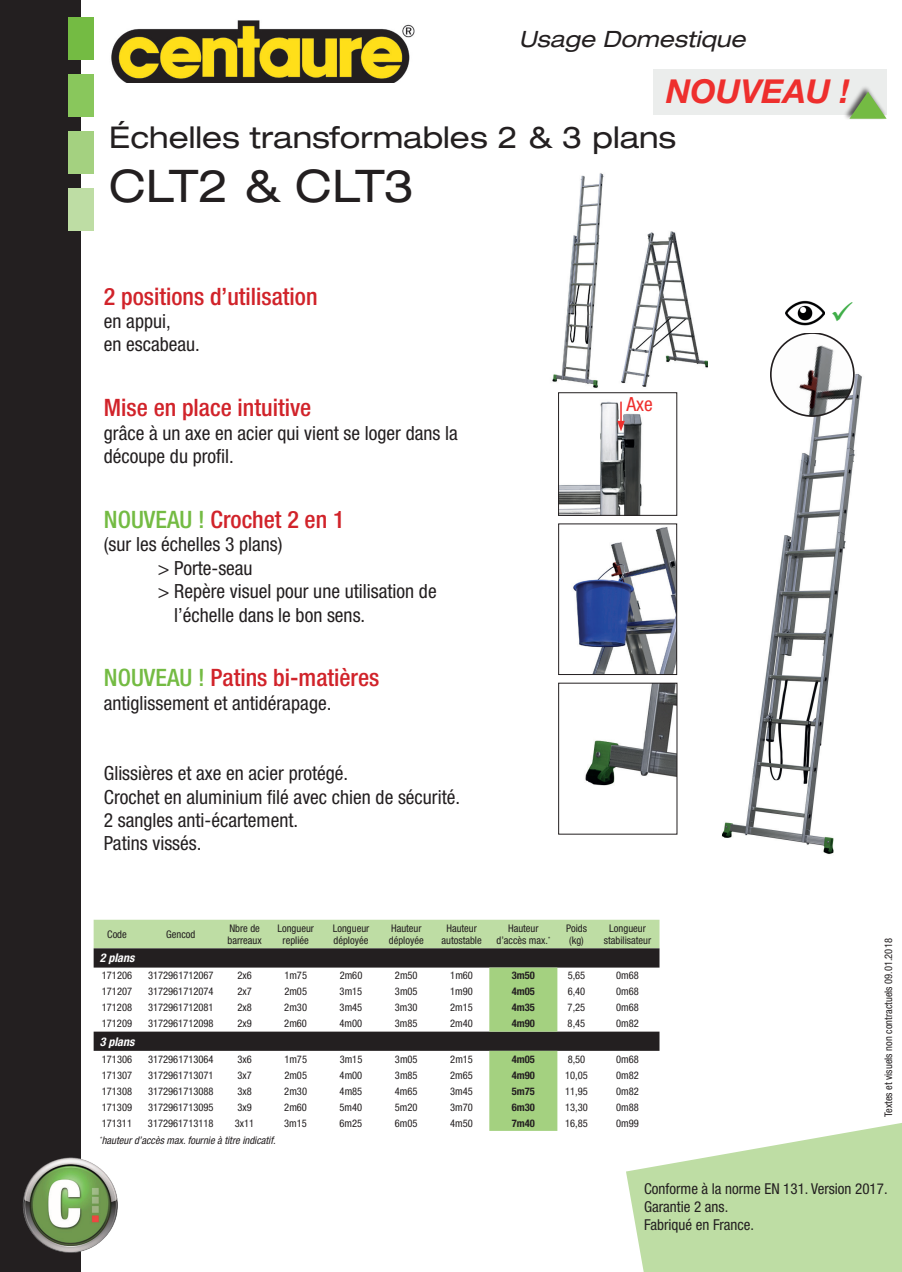
<style>
.page{position:relative;width:902px;height:1272px;background:#fff}
.page>*{position:absolute;margin:0;border:0;box-sizing:border-box;transform-origin:0 0}
.t1{font:expanded 45px "Helvetica Neue LT Std";color:#231f20}
.t2{font:italic 700 33px "Helvetica Neue LT Std";color:#ee2f2d}
.t3{font:expanded 30px "Helvetica Neue LT Std";color:#231f20}
.t4{font:500 condensed 24px "Helvetica Neue LT Std";color:#d1232a}
.t5{font:italic expanded 22.5px "Helvetica Neue LT Std";color:#231f20}
.t6{font:condensed 19.5px/23.4px "Helvetica Neue LT Std";color:#231f20}
.t7{font:condensed 19.5px "Helvetica Neue LT Std";color:#ee2f2d}
.t8{font:condensed 15px/18px "Helvetica Neue LT Std";color:#231f20}
.t9{font:italic 700 condensed 12px "Helvetica Neue LT Std";color:#fff}
.t10{font:condensed 10.5px/12.6px "Helvetica Neue LT Std";color:#231f20}
.t11{font:italic condensed 10.5px "Helvetica Neue LT Std";color:#231f20}
.t12{font:700 condensed 10.5px "Helvetica Neue LT Std";color:#231f20}
.s1{color:#74bb43}
</style>
<div class="page">
<img style="left:621px;top:231px;width:87px;height:156px">
<img style="left:552px;top:173px;width:52px;height:215px">
<img style="left:560px;top:401px;width:82px;height:112px">
<div style="left:558px;top:392px;width:119px;height:123px;border:1px solid #231f20"></div>
<img style="left:573px;top:527px;width:102px;height:146px">
<div style="left:558px;top:523px;width:119px;height:152px;border:1px solid #231f20"></div>
<img style="left:585px;top:684px;width:90px;height:102px">
<div style="left:558px;top:682px;width:119px;height:152px;border:1px solid #231f20"></div>
<img style="left:721px;top:333px;width:141px;height:522px">
<img style="left:770px;top:333px;width:83px;height:83px;border-radius:41px">
<div style="left:770px;top:332px;width:84px;height:85px;border:2px solid #231f20;border-radius:50%"></div>
<img style="left:785px;top:300px;width:39px;height:26px">
<div style="left:94px;top:919px;width:565px;height:29px;background:#bedda4"></div>
<svg style="left:94px;top:948px;width:565px;height:102px"></svg>
<svg style="left:489px;top:967px;width:68px;height:163px"></svg>
<svg style="left:626px;top:1123px;width:275px;height:148px"></svg>
<div style="left:0;top:0;width:81px;height:1271px;background:#231f20"></div>
<div style="left:68px;top:18px;width:26px;height:42px;background:#74bb43"></div>
<div style="left:68px;top:74px;width:26px;height:43px;background:#89c75c"></div>
<div style="left:68px;top:131px;width:26px;height:43px;background:#a4d180"></div>
<div style="left:68px;top:188px;width:26px;height:42px;background:#bedda4"></div>
<img style="left:22px;top:1157px;width:96px;height:96px">
<img style="left:111px;top:20px;width:304px;height:62px">
<svg style="left:617px;top:401px;width:7px;height:30px"></svg>
<div style="left:653px;top:69px;width:233px;height:45px;background:#ebedec"></div>
<div style="left:842px;top:84px;width:45px;height:36px;background:#231f20;opacity:.75"></div>
<svg style="left:849px;top:92px;width:37px;height:27px"></svg>
<h3 class="t5" style="left:518px;top:26px;width:228px">Usage Domestique</h3>
<h2 class="t2" style="left:666px;top:71px;width:185px">NOUVEAU !</h2>
<h3 class="t3" style="left:109px;top:119px;width:568px">Échelles transformables 2 &amp; 3 plans</h3>
<h1 class="t1" style="left:109px;top:159px;width:307px">CLT2 &amp; CLT3</h1>
<h3 class="t4" style="left:104px;top:282px;width:215px">2 positions d’utilisation</h3>
<h3 class="t6" style="left:104px;top:309px;width:97px">en appui,<br>en escabeau.</h3>
<h3 class="t4" style="left:104px;top:393px;width:209px">Mise en place intuitive</h3>
<h3 class="t6" style="left:104px;top:421px;width:355px">grâce à un axe en acier qui vient se loger dans la découpe du profil.</h3>
<h3 class="t4" style="left:104px;top:505px;width:242px"><span class="s1">NOUVEAU !</span> Crochet 2 en 1</h3>
<h3 class="t6" style="left:104px;top:532px;width:180px">(sur les échelles 3 plans)</h3>
<h3 class="t6" style="left:158px;top:556px;width:96px">&gt; Porte-seau</h3>
<h3 class="t6" style="left:158px;top:579px;width:280px">&gt; Repère visuel pour une utilisation de</h3>
<h3 class="t6" style="left:174px;top:603px;width:192px">l’échelle dans le bon sens.</h3>
<h3 class="t4" style="left:104px;top:663px;width:277px"><span class="s1">NOUVEAU !</span> Patins bi-matières</h3>
<h3 class="t6" style="left:104px;top:691px;width:229px">antiglissement et antidérapage.</h3>
<h3 class="t6" style="left:104px;top:761px;width:358px">Glissières et axe en acier protégé.<br>Crochet en aluminium filé avec chien de sécurité.<br>2 sangles anti-écartement.<br>Patins vissés.</h3>
<h3 class="t7" style="left:626px;top:392px;width:28px">Axe</h3>
<p class="t10" style="left:107px;top:927px;width:21px">Code</p>
<p class="t10" style="left:166px;top:927px;width:31px">Gencod</p>
<p class="t10" style="left:227px;top:921px;width:36px">Nbre de barreaux</p>
<p class="t10" style="left:277px;top:921px;width:38px;text-align:center">Longueur repliée</p>
<p class="t10" style="left:333px;top:921px;width:38px">Longueur déployée</p>
<p class="t10" style="left:389px;top:921px;width:36px">Hauteur déployée</p>
<p class="t10" style="left:441px;top:921px;width:42px;text-align:center">Hauteur autostable</p>
<p class="t10" style="left:496px;top:921px;width:55px;text-align:center">Hauteur d’accès max.<sup>*</sup></p>
<p class="t10" style="left:566px;top:921px;width:22px">Poids (kg)</p>
<p class="t10" style="left:604px;top:921px;width:49px;text-align:center">Longueur stabilisateur</p>
<p class="t9" style="left:100px;top:950px;width:36px">2 plans</p>
<p class="t10" style="left:102px;top:969px;width:32px">171206</p>
<p class="t10" style="left:148px;top:969px;width:67px">3172961712067</p>
<p class="t10" style="left:237px;top:969px;width:16px">2x6</p>
<p class="t10" style="left:284px;top:969px;width:24px">1m75</p>
<p class="t10" style="left:339px;top:969px;width:24px">2m60</p>
<p class="t10" style="left:395px;top:969px;width:24px">2m50</p>
<p class="t10" style="left:450px;top:969px;width:24px">1m60</p>
<p class="t12" style="left:511px;top:969px;width:25px">3m50</p>
<p class="t10" style="left:567px;top:969px;width:19px">5,65</p>
<p class="t10" style="left:616px;top:969px;width:24px">0m68</p>
<p class="t10" style="left:102px;top:985px;width:32px">171207</p>
<p class="t10" style="left:148px;top:985px;width:67px">3172961712074</p>
<p class="t10" style="left:237px;top:985px;width:16px">2x7</p>
<p class="t10" style="left:284px;top:985px;width:24px">2m05</p>
<p class="t10" style="left:339px;top:985px;width:24px">3m15</p>
<p class="t10" style="left:395px;top:985px;width:24px">3m05</p>
<p class="t10" style="left:450px;top:985px;width:24px">1m90</p>
<p class="t12" style="left:511px;top:985px;width:25px">4m05</p>
<p class="t10" style="left:567px;top:985px;width:19px">6,40</p>
<p class="t10" style="left:616px;top:985px;width:24px">0m68</p>
<p class="t10" style="left:102px;top:1001px;width:32px">171208</p>
<p class="t10" style="left:148px;top:1001px;width:67px">3172961712081</p>
<p class="t10" style="left:237px;top:1001px;width:16px">2x8</p>
<p class="t10" style="left:284px;top:1001px;width:24px">2m30</p>
<p class="t10" style="left:339px;top:1001px;width:24px">3m45</p>
<p class="t10" style="left:395px;top:1001px;width:24px">3m30</p>
<p class="t10" style="left:450px;top:1001px;width:24px">2m15</p>
<p class="t12" style="left:511px;top:1001px;width:25px">4m35</p>
<p class="t10" style="left:567px;top:1001px;width:19px">7,25</p>
<p class="t10" style="left:616px;top:1001px;width:24px">0m68</p>
<p class="t10" style="left:102px;top:1017px;width:32px">171209</p>
<p class="t10" style="left:148px;top:1017px;width:67px">3172961712098</p>
<p class="t10" style="left:237px;top:1017px;width:16px">2x9</p>
<p class="t10" style="left:284px;top:1017px;width:24px">2m60</p>
<p class="t10" style="left:339px;top:1017px;width:24px">4m00</p>
<p class="t10" style="left:395px;top:1017px;width:24px">3m85</p>
<p class="t10" style="left:450px;top:1017px;width:24px">2m40</p>
<p class="t12" style="left:511px;top:1017px;width:25px">4m90</p>
<p class="t10" style="left:567px;top:1017px;width:19px">8,45</p>
<p class="t10" style="left:616px;top:1017px;width:24px">0m82</p>
<p class="t9" style="left:100px;top:1033px;width:36px">3 plans</p>
<p class="t10" style="left:102px;top:1052px;width:32px">171306</p>
<p class="t10" style="left:148px;top:1052px;width:67px">3172961713064</p>
<p class="t10" style="left:237px;top:1052px;width:16px">3x6</p>
<p class="t10" style="left:284px;top:1052px;width:24px">1m75</p>
<p class="t10" style="left:339px;top:1052px;width:24px">3m15</p>
<p class="t10" style="left:395px;top:1052px;width:24px">3m05</p>
<p class="t10" style="left:450px;top:1052px;width:24px">2m15</p>
<p class="t12" style="left:511px;top:1052px;width:25px">4m05</p>
<p class="t10" style="left:567px;top:1052px;width:19px">8,50</p>
<p class="t10" style="left:616px;top:1052px;width:24px">0m68</p>
<p class="t10" style="left:102px;top:1068px;width:32px">171307</p>
<p class="t10" style="left:148px;top:1068px;width:67px">3172961713071</p>
<p class="t10" style="left:237px;top:1068px;width:16px">3x7</p>
<p class="t10" style="left:284px;top:1068px;width:24px">2m05</p>
<p class="t10" style="left:339px;top:1068px;width:24px">4m00</p>
<p class="t10" style="left:395px;top:1068px;width:24px">3m85</p>
<p class="t10" style="left:450px;top:1068px;width:24px">2m65</p>
<p class="t12" style="left:511px;top:1068px;width:25px">4m90</p>
<p class="t10" style="left:565px;top:1068px;width:24px">10,05</p>
<p class="t10" style="left:616px;top:1068px;width:24px">0m82</p>
<p class="t10" style="left:102px;top:1084px;width:32px">171308</p>
<p class="t10" style="left:148px;top:1084px;width:67px">3172961713088</p>
<p class="t10" style="left:237px;top:1084px;width:16px">3x8</p>
<p class="t10" style="left:284px;top:1084px;width:24px">2m30</p>
<p class="t10" style="left:339px;top:1084px;width:24px">4m85</p>
<p class="t10" style="left:395px;top:1084px;width:24px">4m65</p>
<p class="t10" style="left:450px;top:1084px;width:24px">3m45</p>
<p class="t12" style="left:511px;top:1084px;width:25px">5m75</p>
<p class="t10" style="left:565px;top:1084px;width:24px">11,95</p>
<p class="t10" style="left:616px;top:1084px;width:24px">0m82</p>
<p class="t10" style="left:102px;top:1100px;width:32px">171309</p>
<p class="t10" style="left:148px;top:1100px;width:67px">3172961713095</p>
<p class="t10" style="left:237px;top:1100px;width:16px">3x9</p>
<p class="t10" style="left:284px;top:1100px;width:24px">2m60</p>
<p class="t10" style="left:339px;top:1100px;width:24px">5m40</p>
<p class="t10" style="left:395px;top:1100px;width:24px">5m20</p>
<p class="t10" style="left:450px;top:1100px;width:24px">3m70</p>
<p class="t12" style="left:511px;top:1100px;width:25px">6m30</p>
<p class="t10" style="left:565px;top:1100px;width:24px">13,30</p>
<p class="t10" style="left:616px;top:1100px;width:24px">0m88</p>
<p class="t10" style="left:102px;top:1116px;width:32px">171311</p>
<p class="t10" style="left:148px;top:1116px;width:67px">3172961713118</p>
<p class="t10" style="left:235px;top:1116px;width:21px">3x11</p>
<p class="t10" style="left:284px;top:1116px;width:24px">3m15</p>
<p class="t10" style="left:339px;top:1116px;width:24px">6m25</p>
<p class="t10" style="left:395px;top:1116px;width:24px">6m05</p>
<p class="t10" style="left:450px;top:1116px;width:24px">4m50</p>
<p class="t12" style="left:511px;top:1116px;width:25px">7m40</p>
<p class="t10" style="left:565px;top:1116px;width:24px">16,85</p>
<p class="t10" style="left:616px;top:1116px;width:24px">0m99</p>
<p class="t11" style="left:100px;top:1134px;width:177px"><sup>*</sup>hauteur d’accès max. fournie à titre indicatif.</p>
<h3 class="t8" style="left:644px;top:1179px;width:245px">Conforme à la norme EN 131. Version 2017.<br>Garantie 2 ans.<br>Fabriqué en France.</h3>
<p class="t10" style="left:882px;top:1117px;width:180px;rotate:-90deg">Textes et visuels non contractuels 09.01.2018</p>
</div>
